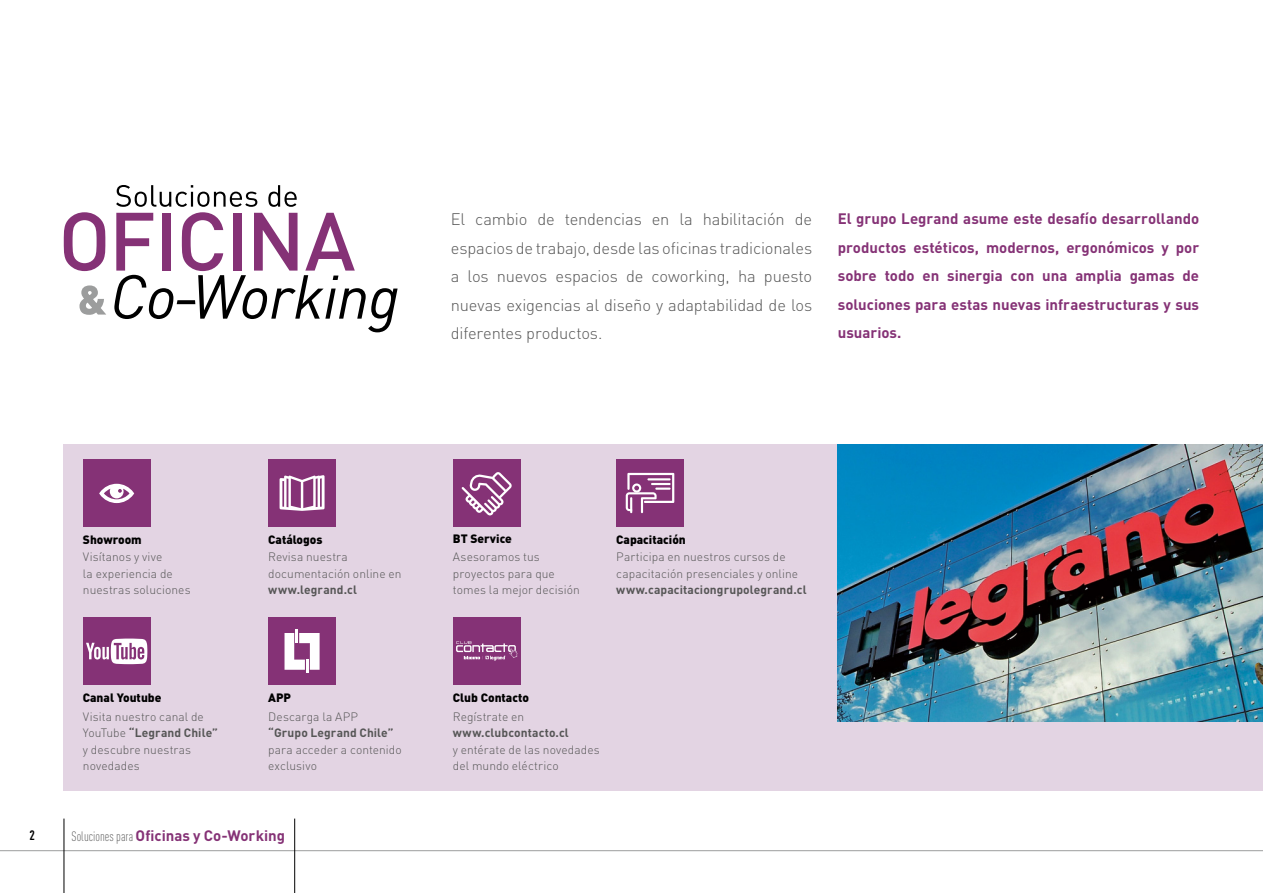
<style>
.page{position:relative;width:1263px;height:893px;background:#fff}
.page>*{position:absolute;margin:0;border:0;box-sizing:border-box;transform-origin:0 0}
.t1{font:300 16.5px/28.5px "DIN Pro";letter-spacing:-.01em;color:#565656;text-align:justify}
.t2{font:700 15px/28.5px "DIN Pro";color:#853276;text-align:justify}
.t3{font:700 condensed 13.5px "DIN Pro";color:#000}
.t4{font:300 12px/16.5px "DIN Pro";letter-spacing:.005em;color:#565656}
.t5{font:700 12px "DIN Pro";letter-spacing:.01em;color:#565656}
.t6{font:900 12px "DIN Pro";color:#000}
.s1{font-weight:700}
.s2{font-weight:300;font-stretch:condensed;font-size:13.5px;color:#565656}
</style>
<div class="page">
<svg style="left:64px;top:212px;width:42px;height:59px"></svg>
<svg style="left:79px;top:285px;width:27px;height:30px"></svg>
<svg style="left:114px;top:185px;width:284px;height:147px"></svg>
<div style="left:64px;top:444px;width:1199px;height:347px;background:#e3d4e3"></div>
<div style="left:83px;top:618px;width:67px;height:67px;background:#853276"></div>
<svg style="left:86px;top:639px;width:61px;height:25px"></svg>
<div style="left:268px;top:459px;width:68px;height:68px;background:#853276"></div>
<svg style="left:280px;top:475px;width:45px;height:36px"></svg>
<div style="left:616px;top:459px;width:68px;height:68px;background:#853276"></div>
<svg style="left:626px;top:473px;width:48px;height:40px"></svg>
<div style="left:453px;top:459px;width:67px;height:68px;background:#853276"></div>
<svg style="left:462px;top:472px;width:50px;height:43px"></svg>
<div style="left:83px;top:460px;width:67px;height:67px;background:#853276"></div>
<svg style="left:99px;top:484px;width:35px;height:19px"></svg>
<div style="left:268px;top:618px;width:68px;height:67px;background:#853276"></div>
<svg style="left:284px;top:630px;width:36px;height:43px"></svg>
<div style="left:453px;top:618px;width:67px;height:67px;background:#853276"></div>
<svg style="left:456px;top:641px;width:61px;height:20px"></svg>
<img style="left:838px;top:444px;width:425px;height:278px">
<hr style="left:0;top:850px;width:1263px;height:1px;background:#9c9d9d">
<hr style="left:64px;top:819px;width:1px;height:74px;background:#000">
<hr style="left:294px;top:819px;width:1px;height:74px;background:#000">
<h1 class="t1" style="left:451px;top:204px;width:363px">El cambio de tendencias en la habilitación de espacios de trabajo, desde las oficinas tradicionales a los nuevos espacios de coworking, ha puesto nuevas exigencias al diseño y adaptabilidad de los diferentes productos.</h1>
<p class="t2" style="left:838px;top:204px;width:363px">El grupo Legrand asume este desafío desarrollando productos estéticos, modernos, ergonómicos y por sobre todo en sinergia con una amplia gamas de soluciones para estas nuevas infraestructuras y sus usuarios.</p>
<p class="t6" style="left:83px;top:532px;width:60px">Showroom</p>
<p class="t6" style="left:268px;top:532px;width:56px">Catálogos</p>
<p class="t6" style="left:453px;top:530px;width:60px">BT Service</p>
<p class="t6" style="left:616px;top:531px;width:71px">Capacitación</p>
<p class="t4" style="left:83px;top:548px;width:109px">Visítanos y vive<br>la experiencia de nuestras soluciones</p>
<p class="t4" style="left:268px;top:548px;width:135px">Revisa nuestra documentación online en</p>
<p class="t5" style="left:268px;top:582px;width:90px">www.legrand.cl</p>
<p class="t4" style="left:453px;top:548px;width:128px">Asesoramos tus proyectos para que tomes la mejor decisión</p>
<p class="t4" style="left:616px;top:548px;width:183px">Participa en nuestros cursos de capacitación presenciales y online</p>
<p class="t5" style="left:616px;top:582px;width:192px">www.capacitaciongrupolegrand.cl</p>
<p class="t6" style="left:83px;top:690px;width:80px">Canal Youtube</p>
<p class="t6" style="left:268px;top:690px;width:24px">APP</p>
<p class="t6" style="left:453px;top:690px;width:78px">Club Contacto</p>
<p class="t4" style="left:83px;top:708px;width:136px">Visita nuestro canal de<br>YouTube <span class="s1">“Legrand Chile” </span>y descubre nuestras novedades</p>
<p class="t4" style="left:268px;top:708px;width:91px">Descarga la APP</p>
<p class="t5" style="left:268px;top:725px;width:127px">“Grupo Legrand Chile”</p>
<p class="t4" style="left:268px;top:741px;width:135px">para acceder a contenido exclusivo</p>
<p class="t3" style="left:29px;top:827px;width:7px">2</p>
<p class="t2" style="left:71px;top:820px;width:215px"><span class="s2">Soluciones para</span> Oficinas y Co-Working</p>
<p class="t4" style="left:453px;top:708px;width:73px">Regístrate en</p>
<p class="t5" style="left:453px;top:725px;width:117px">www.clubcontacto.cl</p>
<p class="t4" style="left:453px;top:741px;width:148px">y entérate de las novedades del mundo eléctrico</p>
</div>
